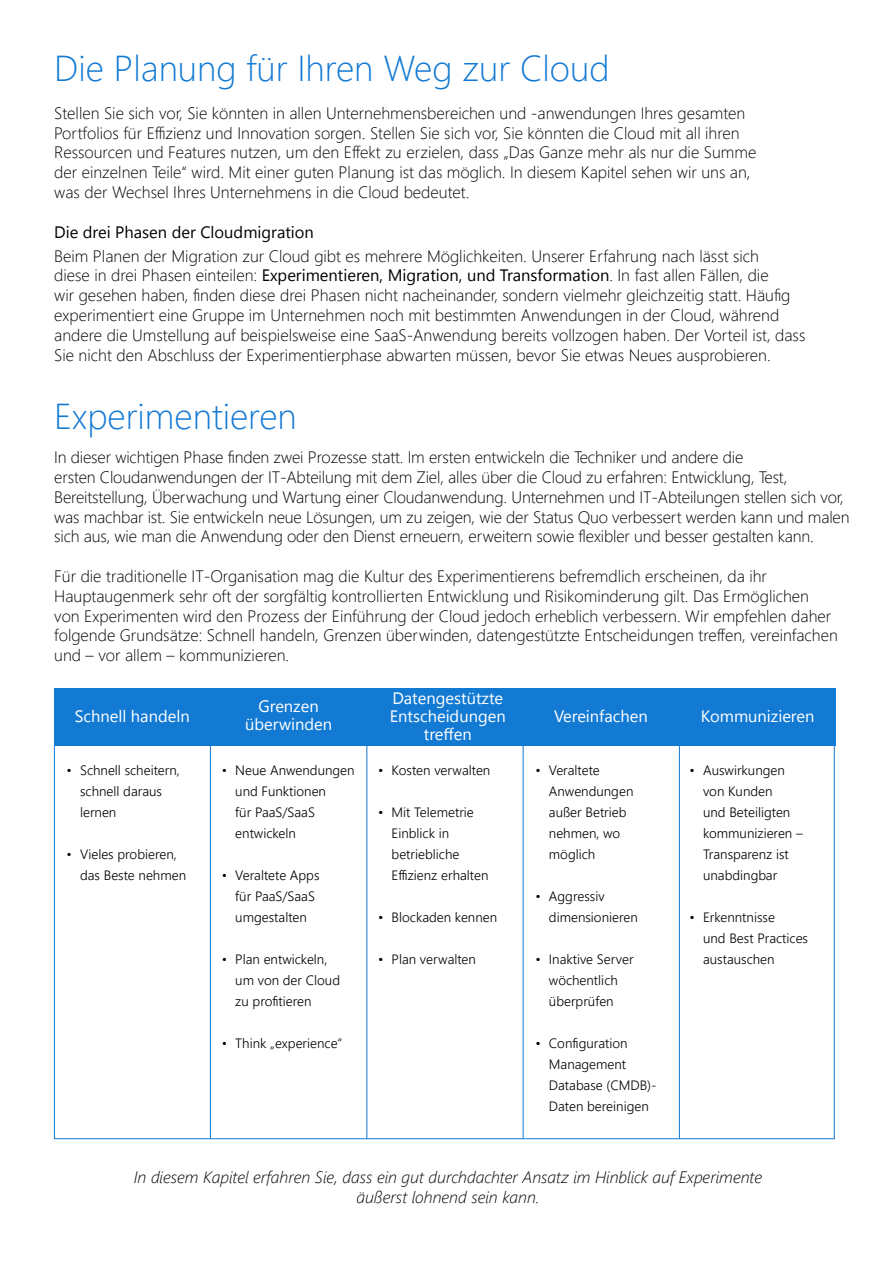
<style>
.page{position:relative;width:893px;height:1263px;background:#fff}
.page>*{position:absolute;margin:0;border:0;box-sizing:border-box;transform-origin:0 0}
.t1{font:300 36px "Segoe UI";color:#137ad4}
.t2{font:300 16.5px/19.8px "Segoe UI";color:#000}
.t3{font:italic 300 16.5px/19.8px "Segoe UI";color:#000;text-align:center}
.t4{font:16.5px/18px "Segoe UI";color:#fff;text-align:center}
.t5{font:16.5px "Segoe UI";color:#000}
.t6{font:300 13.5px/21px "Segoe UI";color:#000}
.s1{font-weight:400}
</style>
<div class="page">
<div style="left:54px;top:688px;width:781px;height:57px;background:#137ad4"></div>
<hr style="left:210px;top:724px;width:1px;height:415px;background:#137ad4">
<hr style="left:679px;top:724px;width:1px;height:415px;background:#137ad4">
<hr style="left:523px;top:724px;width:1px;height:415px;background:#137ad4">
<hr style="left:367px;top:724px;width:1px;height:415px;background:#137ad4">
<p class="t1" style="left:54px;top:39px;width:557px">Die Planung für Ihren Weg zur Cloud</p>
<p class="t2" style="left:54px;top:102px;width:704px">Stellen Sie sich vor, Sie könnten in allen Unternehmensbereichen und -anwendungen Ihres gesamten Portfolios für Effizienz und Innovation sorgen. Stellen Sie sich vor, Sie könnten die Cloud mit all ihren Ressourcen und Features nutzen, um den Effekt zu erzielen, dass „Das Ganze mehr als nur die Summe der einzelnen Teile“ wird. Mit einer guten Planung ist das möglich. In diesem Kapitel sehen wir uns an, was der Wechsel Ihres Unternehmens in die Cloud bedeutet.</p>
<p class="t5" style="left:54px;top:218px;width:261px">Die drei Phasen der Cloudmigration</p>
<p class="t2" style="left:54px;top:245px;width:753px">Beim Planen der Migration zur Cloud gibt es mehrere Möglichkeiten. Unserer Erfahrung nach lässt sich<br>diese in drei Phasen einteilen: <span class="s1">Experimentieren, Migration, und Transformation</span>. In fast allen Fällen, die<br>wir gesehen haben, finden diese drei Phasen nicht nacheinander, sondern vielmehr gleichzeitig statt. Häufig experimentiert eine Gruppe im Unternehmen noch mit bestimmten Anwendungen in der Cloud, während andere die Umstellung auf beispielsweise eine SaaS-Anwendung bereits vollzogen haben. Der Vorteil ist, dass Sie nicht den Abschluss der Experimentierphase abwarten müssen, bevor Sie etwas Neues ausprobieren.</p>
<p class="t1" style="left:54px;top:387px;width:244px">Experimentieren</p>
<p class="t2" style="left:54px;top:447px;width:797px">In dieser wichtigen Phase finden zwei Prozesse statt. Im ersten entwickeln die Techniker und andere die<br>ersten Cloudanwendungen der IT-Abteilung mit dem Ziel, alles über die Cloud zu erfahren: Entwicklung, Test, Bereitstellung, Überwachung und Wartung einer Cloudanwendung. Unternehmen und IT-Abteilungen stellen sich vor, was machbar ist. Sie entwickeln neue Lösungen, um zu zeigen, wie der Status Quo verbessert werden kann und malen sich aus, wie man die Anwendung oder den Dienst erneuern, erweitern sowie flexibler und besser gestalten kann.</p>
<p class="t2" style="left:54px;top:565px;width:785px">Für die traditionelle IT-Organisation mag die Kultur des Experimentierens befremdlich erscheinen, da ihr Hauptaugenmerk sehr oft der sorgfältig kontrollierten Entwicklung und Risikominderung gilt. Das Ermöglichen von Experimenten wird den Prozess der Einführung der Cloud jedoch erheblich verbessern. Wir empfehlen daher folgende Grundsätze: Schnell handeln, Grenzen überwinden, datengestützte Entscheidungen treffen, vereinfachen und – vor allem – kommunizieren.</p>
<p class="t4" style="left:75px;top:707px;width:116px">Schnell handeln</p>
<p class="t4" style="left:245px;top:696px;width:89px">Grenzen überwinden</p>
<p class="t4" style="left:390px;top:689px;width:117px">Datengestützte<br>Entscheidungen treffen</p>
<p class="t6" style="left:80px;top:759px;width:101px;text-indent:-14px">• Schnell scheitern, schnell daraus lernen</p>
<p class="t6" style="left:80px;top:843px;width:107px;text-indent:-14px">• Vieles probieren, das Beste nehmen</p>
<p class="t6" style="left:235px;top:759px;width:121px;text-indent:-14px">• Neue Anwendungen und Funktionen<br>für PaaS/SaaS entwickeln</p>
<p class="t6" style="left:235px;top:864px;width:86px;text-indent:-14px">• Veraltete Apps für PaaS/SaaS umgestalten</p>
<p class="t6" style="left:235px;top:948px;width:106px;text-indent:-14px">• Plan entwickeln, um von der Cloud zu profitieren</p>
<p class="t6" style="left:222px;top:1032px;width:122px">• Think „experience“</p>
<p class="t6" style="left:378px;top:759px;width:114px">• Kosten verwalten</p>
<p class="t6" style="left:392px;top:801px;width:98px;text-indent:-14px">• Mit Telemetrie<br>Einblick in betriebliche<br>Effizienz erhalten</p>
<p class="t6" style="left:378px;top:906px;width:121px">• Blockaden kennen</p>
<p class="t6" style="left:378px;top:948px;width:99px">• Plan verwalten</p>
<p class="t4" style="left:554px;top:707px;width:95px">Vereinfachen</p>
<p class="t4" style="left:701px;top:707px;width:115px">Kommunizieren</p>
<p class="t6" style="left:549px;top:759px;width:86px;text-indent:-14px">• Veraltete<br>Anwendungen außer Betrieb nehmen, wo möglich</p>
<p class="t6" style="left:549px;top:885px;width:90px;text-indent:-14px">• Aggressiv dimensionieren</p>
<p class="t6" style="left:535px;top:948px;width:100px;text-align:center">• Inaktive Server wöchentlich überprüfen</p>
<p class="t6" style="left:549px;top:1032px;width:109px;text-indent:-14px">• Configuration<br>Management<br>Database (CMDB)-<br>Daten bereinigen</p>
<p class="t6" style="left:703px;top:759px;width:101px;text-indent:-14px">• Auswirkungen von Kunden<br>und Beteiligten kommunizieren –<br>Transparenz ist unabdingbar</p>
<p class="t6" style="left:703px;top:906px;width:107px;text-indent:-14px">• Erkenntnisse<br>und Best Practices austauschen</p>
<p class="t3" style="left:134px;top:1166px;width:630px">In diesem Kapitel erfahren Sie, dass ein gut durchdachter Ansatz im Hinblick auf Experimente äußerst lohnend sein kann.</p>
</div>
